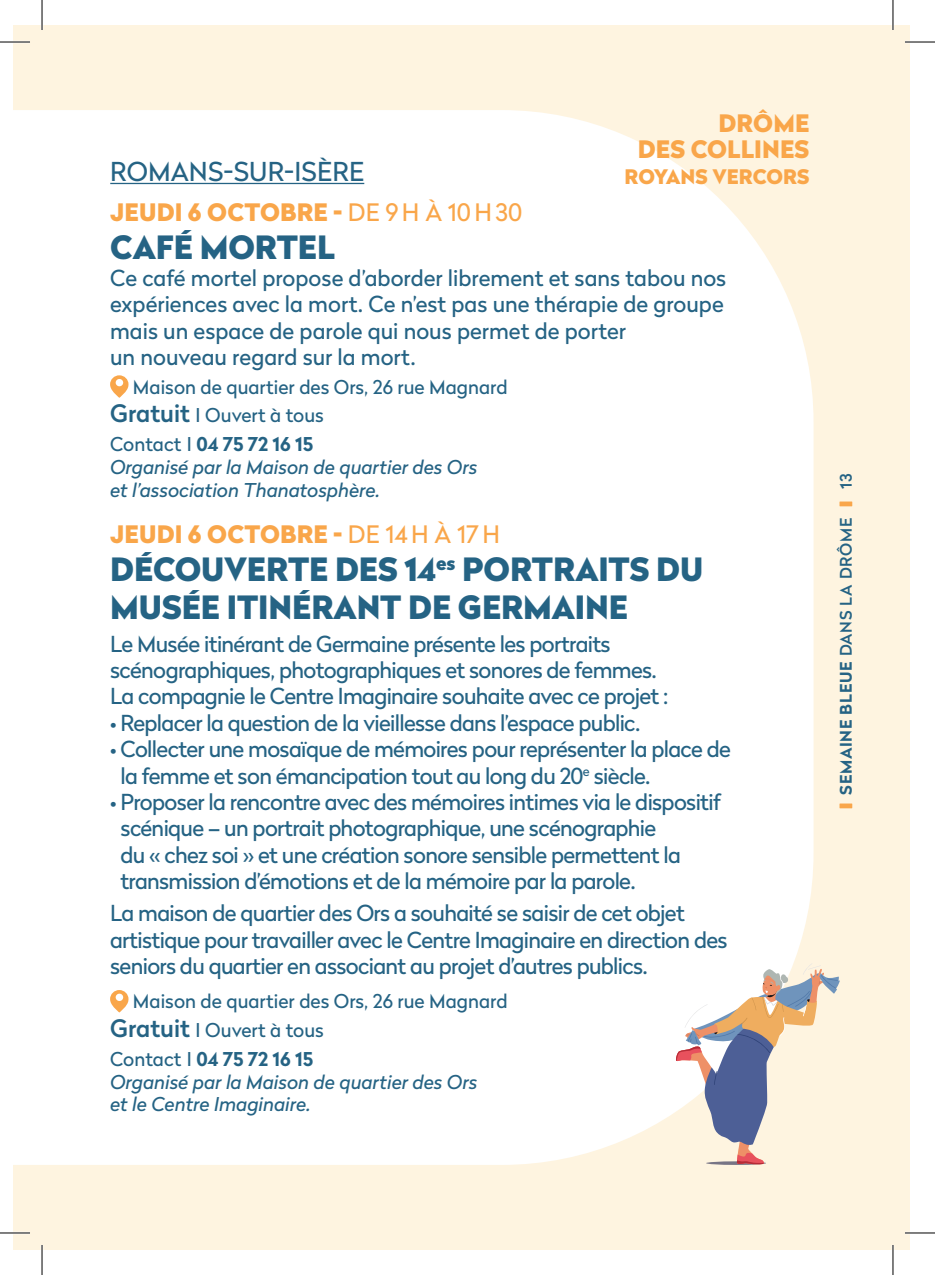
<style>
.page{position:relative;width:935px;height:1275px;background:#fff}
.page>*{position:absolute;margin:0;border:0;box-sizing:border-box;transform-origin:0 0}
.t1{font:900 32px/38.4px "Radikal";letter-spacing:-.005em;color:#256384}
.t2{font:26px "Radikal";letter-spacing:.005em;color:#256384}
.t3{font:900 24px/26px "Radikal";letter-spacing:.005em;color:#f9a64a;text-align:right}
.t4{font:22px/26.4px "Radikal";letter-spacing:-.03em;color:#256384}
.t5{font:22px/26.4px "Radikal";color:#256384}
.t6{font:900 20px "Radikal";letter-spacing:.005em;color:#f9a64a}
.t7{font:19px/28.8px "Radikal";color:#256384}
.t8{font:italic 19px/22.8px "Radikal";color:#256384}
.t9{font:700 16px "Radikal";letter-spacing:.045em;color:#256384}
.t10{font:500 16px "Radikal";color:#256384}
.s1{font-weight:400}
.s2{font-weight:500;font-size:24px}
.s3{font-weight:700}
.s4{font-weight:500}
</style>
<div class="page">
<div style="left:14px;top:25px;width:895px;height:1225px;background:#fef4e0"></div>
<div style="left:14px;top:110px;width:799px;height:1055px;background:#fff"></div>
<svg style="left:839px;top:501px;width:13px;height:5px"></svg>
<svg style="left:839px;top:803px;width:13px;height:5px"></svg>
<svg style="left:706px;top:1161px;width:60px;height:4px"></svg>
<svg style="left:675px;top:963px;width:164px;height:201px"></svg>
<hr style="left:110px;top:183px;width:254px;height:1px;background:#256384">
<svg style="left:110px;top:375px;width:18px;height:23px"></svg>
<svg style="left:110px;top:990px;width:18px;height:22px"></svg>
<hr style="left:0;top:41px;width:30px;height:2px;background:#fff">
<hr style="left:904px;top:41px;width:30px;height:2px;background:#fff">
<hr style="left:0;top:1231px;width:30px;height:3px;background:#fff">
<hr style="left:904px;top:1231px;width:30px;height:3px;background:#fff">
<hr style="left:41px;top:0;width:2px;height:30px;background:#fff">
<hr style="left:41px;top:1245px;width:2px;height:30px;background:#fff">
<hr style="left:891px;top:0;width:3px;height:30px;background:#fff">
<hr style="left:891px;top:1245px;width:3px;height:30px;background:#fff">
<hr style="left:0;top:42px;width:30px;height:1px;background:#000">
<hr style="left:904px;top:42px;width:30px;height:1px;background:#000">
<hr style="left:0;top:1232px;width:30px;height:1px;background:#000">
<hr style="left:904px;top:1232px;width:30px;height:1px;background:#000">
<hr style="left:42px;top:0;width:1px;height:30px;background:#000">
<hr style="left:42px;top:1245px;width:1px;height:30px;background:#000">
<hr style="left:892px;top:0;width:1px;height:30px;background:#000">
<hr style="left:892px;top:1245px;width:1px;height:30px;background:#000">
<p class="t3" style="left:637px;top:109px;width:173px">DRÔME<br>DES COLLINES</p>
<p class="t2" style="left:110px;top:153px;width:255px">ROMANS-SUR-ISÈRE</p>
<p class="t6" style="left:624px;top:162px;width:186px">ROYANS VERCORS</p>
<p class="t3" style="left:110px;top:198px;width:413px">JEUDI 6 OCTOBRE - <span class="s1">DE 9H À 10H30</span></p>
<h1 class="t1" style="left:110px;top:226px;width:226px">CAFÉ MORTEL</h1>
<p class="t5" style="left:110px;top:264px;width:617px">Ce café mortel propose d’aborder librement et sans tabou nos expériences avec la mort. Ce n’est pas une thérapie de groupe mais un espace de parole qui nous permet de porter<br>un nouveau regard sur la mort.</p>
<p class="t7" style="left:110px;top:371px;width:399px;text-indent:23px">Maison de quartier des Ors, 26 rue Magnard<br><span class="s2">Gratuit</span> I Ouvert à tous<br>Contact I <span class="s3">04 75 72 16 15</span></p>
<p class="t8" style="left:110px;top:455px;width:368px">Organisé par la Maison de quartier des Ors et l’association Thanatosphère.</p>
<p class="t3" style="left:110px;top:519px;width:391px">JEUDI 6 OCTOBRE - <span class="s1">DE 14H À 17H</span></p>
<h1 class="t1" style="left:110px;top:548px;width:594px">DÉCOUVERTE DES 14<sup>es</sup> PORTRAITS DU<br>MUSÉE ITINÉRANT DE GERMAINE</h1>
<p class="t4" style="left:110px;top:629px;width:560px">Le Musée itinérant de Germaine présente les portraits scénographiques, photographiques et sonores de femmes.<br>La compagnie le Centre Imaginaire souhaite avec ce projet :</p>
<p class="t4" style="left:110px;top:708px;width:532px">• Replacer la question de la vieillesse dans l’espace public.</p>
<p class="t4" style="left:120px;top:735px;width:611px;text-indent:-10px">• Collecter une mosaïque de mémoires pour représenter la place de la femme et son émancipation tout au long du 20<sup>e</sup> siècle.</p>
<p class="t4" style="left:120px;top:787px;width:602px;text-indent:-10px">• Proposer la rencontre avec des mémoires intimes via le dispositif scénique – un portrait photographique, une scénographie<br>du « chez soi » et une création sonore sensible permettent la transmission d’émotions et de la mémoire par la parole.</p>
<p class="t4" style="left:110px;top:899px;width:619px">La maison de quartier des Ors a souhaité se saisir de cet objet artistique pour travailler avec le Centre Imaginaire en direction des seniors du quartier en associant au projet d’autres publics.</p>
<p class="t7" style="left:110px;top:986px;width:399px;text-indent:23px">Maison de quartier des Ors, 26 rue Magnard<br><span class="s2">Gratuit</span> I Ouvert à tous<br>Contact I <span class="s3">04 75 72 16 15</span></p>
<p class="t8" style="left:110px;top:1069px;width:368px">Organisé par la Maison de quartier des Ors et le Centre Imaginaire.</p>
<p class="t10" style="left:834px;top:489px;width:17px;rotate:-90deg">13</p>
<p class="t9" style="left:834px;top:795px;width:279px;rotate:-90deg">SEMAINE BLEUE <span class="s4">DANS LA DRÔME</span></p>
</div>
